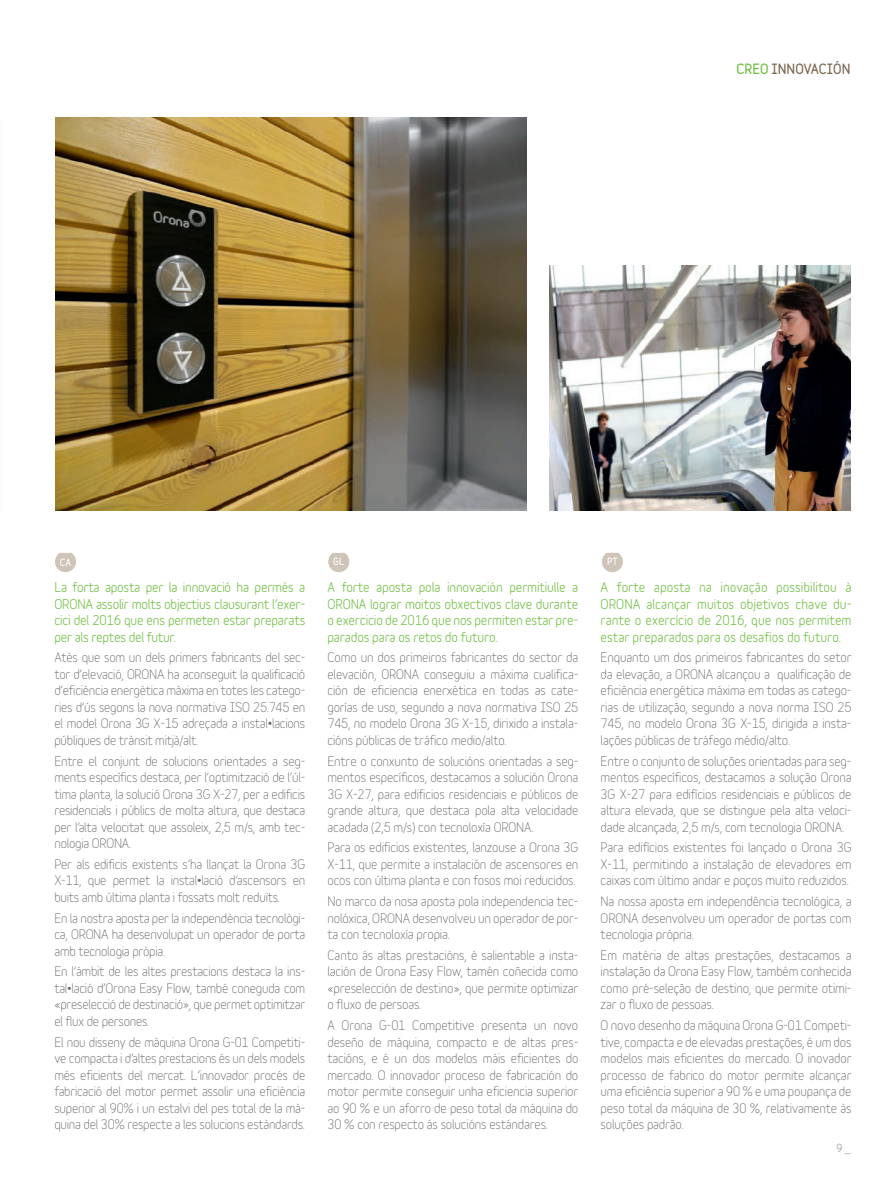
<style>
.page{position:relative;width:893px;height:1178px;background:#fff}
.page>*{position:absolute;margin:0;border:0;box-sizing:border-box;transform-origin:0 0}
.t1{font:12.75px/16.5px "Variable";letter-spacing:-.01em;color:#636366;text-align:justify}
.t2{font:700 12.75px/16.5px "Variable";letter-spacing:-.01em;color:#71bf44;text-align:justify}
.t3{font:900 12.75px "Variable";color:#7c6954}
.t4{font:700 10.5px "Variable";color:#939598}
.t5{font:900 9px "Variable";color:#fff}
.s1{color:#71bf44}
</style>
<div class="page">
<svg style="left:55px;top:553px;width:21px;height:19px"></svg>
<svg style="left:328px;top:553px;width:21px;height:19px"></svg>
<svg style="left:602px;top:553px;width:21px;height:19px"></svg>
<img style="left:549px;top:266px;width:301px;height:245px">
<img style="left:55px;top:118px;width:471px;height:393px">
<p class="t3" style="left:737px;top:59px;width:115px"><span class="s1">CREO</span> INNOVACIÓN</p>
<p class="t5" style="left:60px;top:555px;width:13px">CA</p>
<p class="t5" style="left:333px;top:554px;width:13px">GL</p>
<p class="t5" style="left:607px;top:555px;width:12px">PT</p>
<p class="t2" style="left:54px;top:578px;width:252px">La forta aposta per la innovació ha permès a ORONA assolir molts objectius clausurant l’exer&shy;cici del 2016 que ens permeten estar preparats per als reptes del futur.</p>
<p class="t1" style="left:54px;top:648px;width:252px">Atès que som un dels primers fabricants del sec&shy;tor d’elevació, ORONA ha aconseguit la qualificació d’eficiència energètica màxima en totes les catego&shy;ries d’ús segons la nova normativa ISO 25.745 en el model Orona 3G X-15 adreçada a instal•lacions públiques de trànsit mitjà/alt.</p>
<p class="t1" style="left:54px;top:751px;width:252px">Entre el conjunt de solucions orientades a seg&shy;ments específics destaca, per l’optimització de l’úl&shy;tima planta, la solució Orona 3G X-27, per a edificis residencials i públics de molta altura, que destaca per l’alta velocitat que assoleix, 2,5 m/s, amb tec&shy;nologia ORONA.</p>
<p class="t1" style="left:54px;top:855px;width:252px">Per als edificis existents s’ha llançat la Orona 3G X-11, que permet la instal•lació d’ascensors en buits amb última planta i fossats molt reduïts.</p>
<p class="t1" style="left:54px;top:908px;width:252px">En la nostra aposta per la independència tecnològi&shy;ca, ORONA ha desenvolupat un operador de porta amb tecnologia pròpia.</p>
<p class="t1" style="left:54px;top:962px;width:252px">En l’àmbit de les altes prestacions destaca la ins&shy;tal•lació d’Orona Easy Flow, també coneguda com «preselecció de destinació», que permet optimitzar el flux de persones.</p>
<p class="t1" style="left:54px;top:1032px;width:252px">El nou disseny de màquina Orona G-01 Competiti&shy;ve compacta i d’altes prestacions és un dels models més eficients del mercat. L’innovador procés de fabricació del motor permet assolir una eficiència superior al 90% i un estalvi del pes total de la mà&shy;quina del 30% respecte a les solucions estàndards.</p>
<p class="t2" style="left:327px;top:577px;width:252px">A forte aposta pola innovación permitiulle a ORONA lograr moitos obxectivos clave durante o exercicio de 2016 que nos permiten estar pre&shy;parados para os retos do futuro.</p>
<p class="t1" style="left:327px;top:648px;width:252px">Como un dos primeiros fabricantes do sector da elevación, ORONA conseguiu a máxima cualifica&shy;ción de eficiencia enerxética en todas as cate&shy;gorías de uso, segundo a nova normativa ISO 25<br>745, no modelo Orona 3G X-15, dirixido a instala&shy;cións públicas de tráfico medio/alto.</p>
<p class="t1" style="left:327px;top:751px;width:252px">Entre o conxunto de solucións orientadas a seg&shy;mentos específicos, destacamos a solución Orona 3G X-27, para edificios residenciais e públicos de grande altura, que destaca pola alta velocidade acadada (2,5 m/s) con tecnoloxía ORONA.</p>
<p class="t1" style="left:327px;top:838px;width:252px">Para os edificios existentes, lanzouse a Orona 3G X-11, que permite a instalación de ascensores en ocos con última planta e con fosos moi reducidos.</p>
<p class="t1" style="left:327px;top:892px;width:252px">No marco da nosa aposta pola independencia tec&shy;nolóxica, ORONA desenvolveu un operador de por&shy;ta con tecnoloxía propia.</p>
<p class="t1" style="left:327px;top:946px;width:252px">Canto ás altas prestacións, é salientable a insta&shy;lación de Orona Easy Flow, tamén coñecida como «preselección de destino», que permite optimizar o fluxo de persoas.</p>
<p class="t1" style="left:327px;top:1016px;width:252px">A Orona G-01 Competitive presenta un novo deseño de máquina, compacto e de altas pres&shy;tacións, e é un dos modelos máis eficientes do mercado. O innovador proceso de fabricación do motor permite conseguir unha eficiencia superior ao 90 % e un aforro de peso total da máquina do 30 % con respecto ás solucións estándares.</p>
<p class="t2" style="left:601px;top:578px;width:252px">A forte aposta na inovação possibilitou à ORONA alcançar muitos objetivos chave du&shy;rante o exercício de 2016, que nos permitem estar preparados para os desafios do futuro.</p>
<p class="t1" style="left:601px;top:648px;width:252px">Enquanto um dos primeiros fabricantes do setor da elevação, a ORONA alcançou a qualificação de eficiência energética máxima em todas as catego&shy;rias de utilização, segundo a nova norma ISO 25<br>745, no modelo Orona 3G X-15, dirigida a insta&shy;lações públicas de tráfego médio/alto.</p>
<p class="t1" style="left:601px;top:751px;width:252px">Entre o conjunto de soluções orientadas para seg&shy;mentos específicos, destacamos a solução Orona 3G X-27 para edifícios residenciais e públicos de altura elevada, que se distingue pela alta veloci&shy;dade alcançada, 2,5 m/s, com tecnologia ORONA.</p>
<p class="t1" style="left:601px;top:838px;width:252px">Para edifícios existentes foi lançado o Orona 3G X-11, permitindo a instalação de elevadores em caixas com último andar e poços muito reduzidos.</p>
<p class="t1" style="left:601px;top:892px;width:252px">Na nossa aposta em independência tecnológica, a ORONA desenvolveu um operador de portas com tecnologia própria.</p>
<p class="t1" style="left:601px;top:946px;width:252px">Em matéria de altas prestações, destacamos a instalação da Orona Easy Flow, também conhecida como pré-seleção de destino, que permite otimi&shy;zar o fluxo de pessoas.</p>
<p class="t1" style="left:601px;top:1016px;width:252px">O novo desenho da máquina Orona G-01 Competi&shy;tive, compacta e de elevadas prestações, é um dos modelos mais eficientes do mercado. O inovador processo de fabrico do motor permite alcançar uma eficiência superior a 90 % e uma poupança de peso total da máquina de 30 %, relativamente às soluções padrão.</p>
<p class="t4" style="left:837px;top:1139px;width:15px">9 _</p>
</div>
